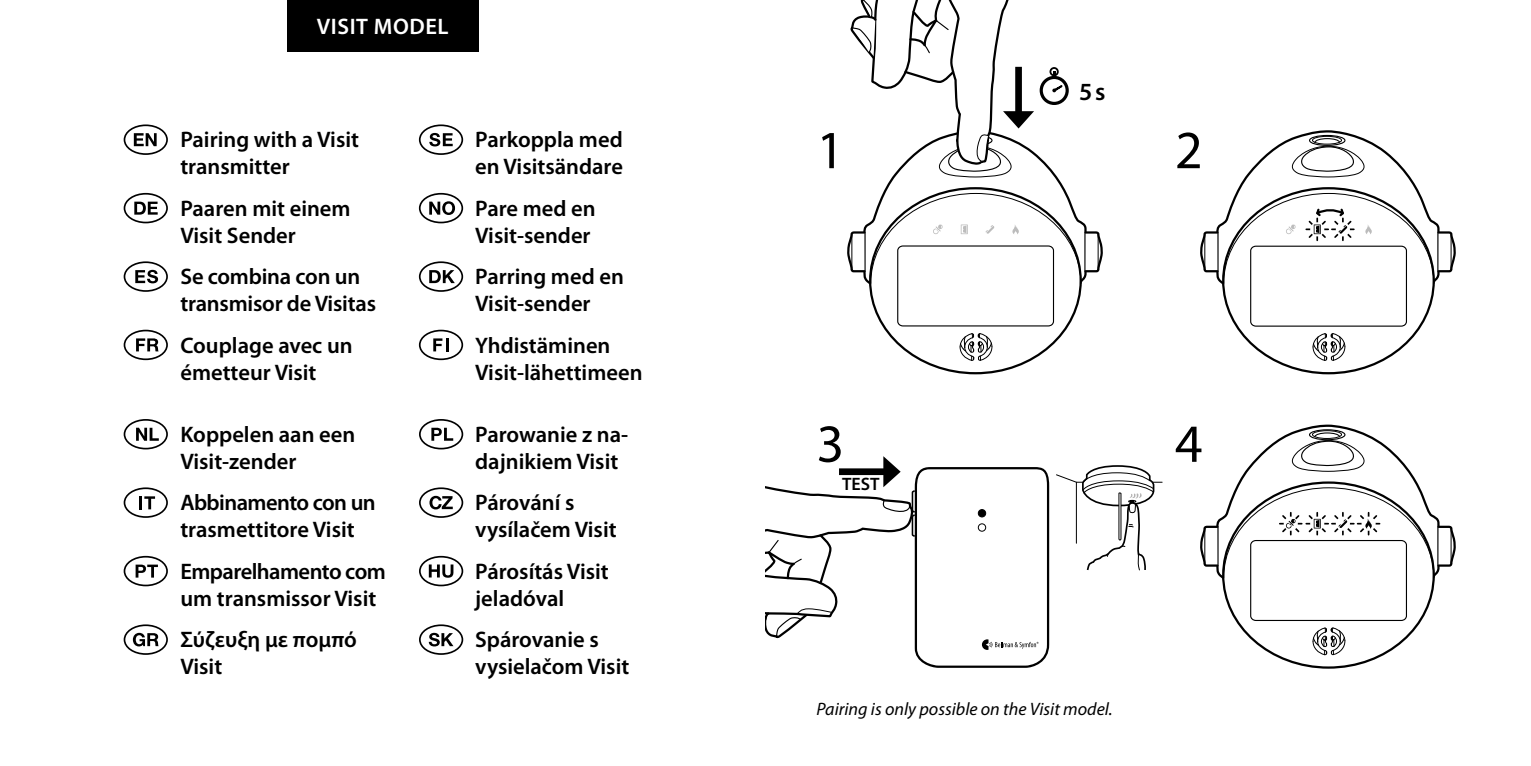
<style>
.page{position:relative;width:1531px;height:766px;background:#fff}
.page>*{position:absolute;margin:0;border:0;box-sizing:border-box;transform-origin:0 0}
.t1{font:54px "Myriad Pro";color:#000}
.t2{font:600 24.75px "Myriad Pro";color:#000}
.t3{font:600 22.5px/27px "Myriad Pro";color:#000}
.t4{font:600 22.5px/27px "Myriad Pro";letter-spacing:-.025em;color:#000}
.t5{font:600 22.5px "Myriad Pro";letter-spacing:.025em;color:#fff}
.t6{font:italic 18px "Myriad Pro";color:#000}
.t7{font:600 18px "Myriad Pro";color:#000}
</style>
<div class="page">
<svg style="left:1312px;top:333px;width:33px;height:28px"></svg>
<svg style="left:1200px;top:130px;width:256px;height:197px"></svg>
<svg style="left:959px;top:333px;width:33px;height:28px"></svg>
<svg style="left:847px;top:0;width:256px;height:327px"></svg>
<svg style="left:124px;top:329px;width:44px;height:31px"></svg>
<svg style="left:124px;top:419px;width:44px;height:30px"></svg>
<svg style="left:124px;top:193px;width:44px;height:30px"></svg>
<svg style="left:124px;top:261px;width:44px;height:31px"></svg>
<svg style="left:124px;top:555px;width:44px;height:31px"></svg>
<svg style="left:124px;top:624px;width:44px;height:30px"></svg>
<svg style="left:124px;top:487px;width:44px;height:30px"></svg>
<svg style="left:124px;top:124px;width:44px;height:31px"></svg>
<svg style="left:419px;top:124px;width:44px;height:31px"></svg>
<svg style="left:419px;top:261px;width:44px;height:31px"></svg>
<svg style="left:419px;top:329px;width:44px;height:31px"></svg>
<svg style="left:419px;top:193px;width:44px;height:30px"></svg>
<svg style="left:419px;top:419px;width:44px;height:30px"></svg>
<svg style="left:419px;top:555px;width:44px;height:31px"></svg>
<svg style="left:419px;top:487px;width:44px;height:30px"></svg>
<svg style="left:419px;top:624px;width:44px;height:30px"></svg>
<svg style="left:1312px;top:627px;width:33px;height:28px"></svg>
<svg style="left:1200px;top:424px;width:256px;height:197px"></svg>
<div style="left:287px;top:0;width:191px;height:51px;background:#000"></div>
<svg style="left:1056px;top:465px;width:106px;height:106px"></svg>
<svg style="left:765px;top:456px;width:284px;height:211px"></svg>
<p class="t5" style="left:317px;top:12px;width:133px">VISIT MODEL</p>
<p class="t3" style="left:180px;top:126px;width:180px">Pairing with a Visit transmitter</p>
<p class="t3" style="left:180px;top:194px;width:172px">Paaren mit einem<br>Visit Sender</p>
<p class="t3" style="left:180px;top:262px;width:197px">Se combina con un transmisor de Visitas</p>
<p class="t3" style="left:180px;top:331px;width:174px">Couplage avec un émetteur Visit</p>
<p class="t3" style="left:180px;top:420px;width:176px">Koppelen aan een<br>Visit-zender</p>
<p class="t3" style="left:180px;top:488px;width:197px">Abbinamento con un trasmettitore Visit</p>
<p class="t4" style="left:180px;top:557px;width:207px">Emparelhamento com um transmissor Visit</p>
<p class="t3" style="left:180px;top:625px;width:178px">Σύζευξη με πομπό<br>Visit</p>
<p class="t3" style="left:475px;top:126px;width:149px">Parkoppla med en Visitsändare</p>
<p class="t3" style="left:475px;top:194px;width:122px">Pare med en<br>Visit-sender</p>
<p class="t3" style="left:475px;top:262px;width:150px">Parring med en<br>Visit-sender</p>
<p class="t3" style="left:475px;top:331px;width:169px">Yhdistäminen<br>Visit-lähettimeen</p>
<p class="t3" style="left:475px;top:420px;width:155px">Parowanie z na&shy;dajnikiem Visit</p>
<p class="t3" style="left:475px;top:488px;width:143px">Párování s vysílačem Visit</p>
<p class="t3" style="left:475px;top:557px;width:135px">Párosítás Visit jeladóval</p>
<p class="t3" style="left:475px;top:625px;width:156px">Spárovanie s vysielačom Visit</p>
<p class="t2" style="left:1079px;top:76px;width:28px">5s</p>
<h1 class="t1" style="left:816px;top:117px;width:29px">1</h1>
<h1 class="t1" style="left:1175px;top:117px;width:29px">2</h1>
<h1 class="t1" style="left:816px;top:410px;width:29px">3</h1>
<h1 class="t1" style="left:1175px;top:410px;width:29px">4</h1>
<p class="t7" style="left:842px;top:472px;width:39px">TEST</p>
<p class="t6" style="left:816px;top:697px;width:297px">Pairing is only possible on the Visit model.</p>
</div>
